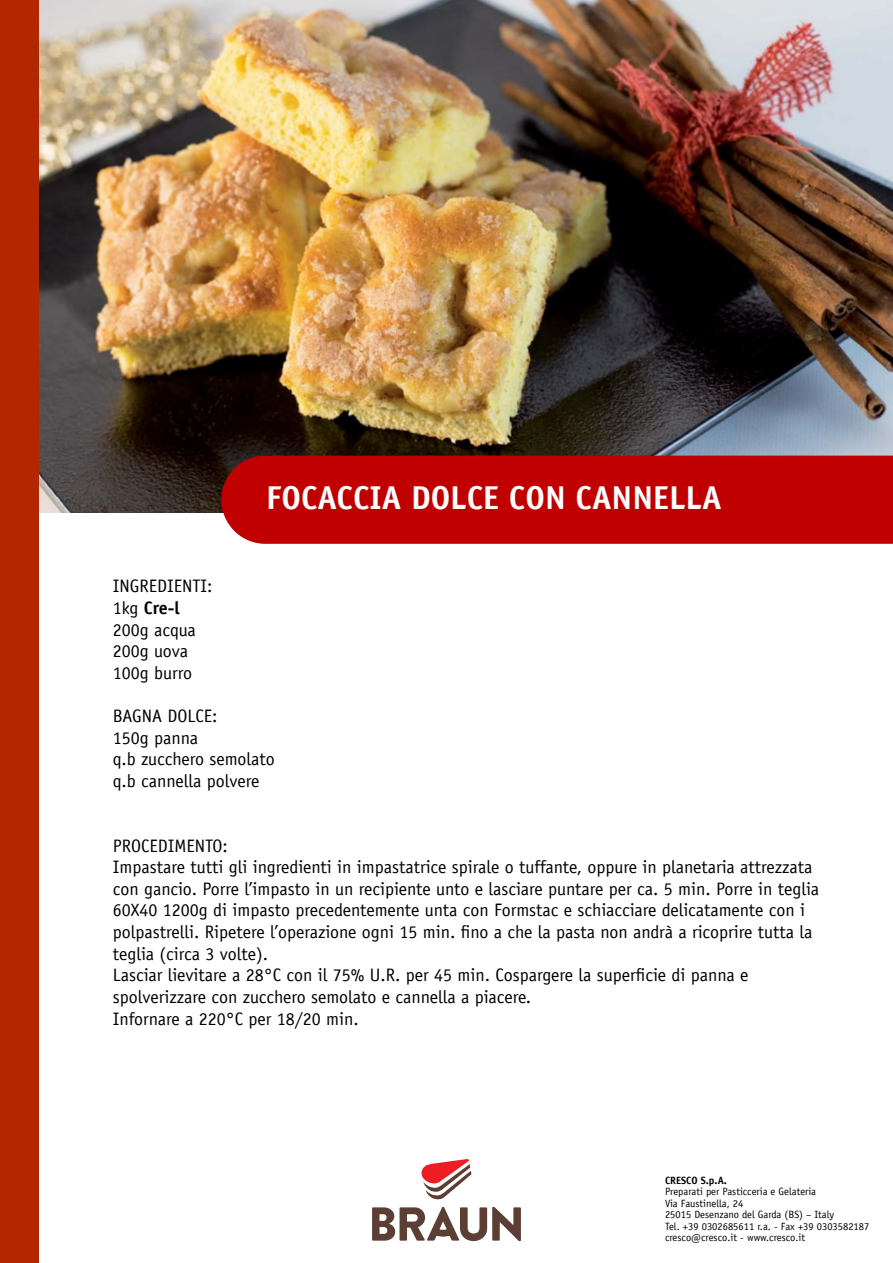
<style>
.page{position:relative;width:893px;height:1263px;background:#fff}
.page>*{position:absolute;margin:0;border:0;box-sizing:border-box;transform-origin:0 0}
.t1{font:700 33px "Officina Sans LT";color:#fff}
.t2{font:18px/21.6px "Officina Sans LT";color:#000}
.t3{font:10.5px/11.6px "Officina Sans LT";color:#000}
.t4{font:700 10.5px "Officina Sans LT";color:#000}
.s1{font-weight:700}
</style>
<div class="page">
<img style="left:39px;top:0;width:854px;height:512px">
<div style="left:0;top:0;width:39px;height:1263px;background:#b22600"></div>
<div style="left:221px;top:456px;width:672px;height:88px;background:#c00000"></div>
<svg style="left:421px;top:1159px;width:50px;height:40px"></svg>
<svg style="left:372px;top:1207px;width:149px;height:34px"></svg>
<h1 class="t1" style="left:266px;top:477px;width:457px">FOCACCIA DOLCE CON CANNELLA</h1>
<p class="t2" style="left:113px;top:576px;width:101px">Ingredienti:<br>1kg <span class="s1">Cre-l<br></span>200g acqua<br>200g uova<br>100g burro</p>
<p class="t2" style="left:113px;top:705px;width:164px">BAGNA DOLCE:<br>150g panna<br>q.b zucchero semolato q.b cannella polvere</p>
<p class="t2" style="left:113px;top:835px;width:708px">Procedimento:<br>Impastare tutti gli ingredienti in impastatrice spirale o tuffante, oppure in planetaria attrezzata con gancio. Porre l’impasto in un recipiente unto e lasciare puntare per ca. 5 min. Porre in teglia 60X40 1200g di impasto precedentemente unta con Formstac e schiacciare delicatamente con i polpastrelli. Ripetere l’operazione ogni 15 min. fino a che la pasta non andrà a ricoprire tutta la teglia (circa 3 volte).<br>Lasciar lievitare a 28°C con il 75% U.R. per 45 min. Cospargere la superficie di panna e spolverizzare con zucchero semolato e cannella a piacere.<br>Infornare a 220°C per 18/20 min.</p>
<p class="t4" style="left:665px;top:1173px;width:64px">CRESCO S.p.A.</p>
<p class="t3" style="left:665px;top:1186px;width:206px">Preparati per Pasticceria e Gelateria<br>Via Faustinella, 24<br>25015 Desenzano del Garda (BS) – Italy<br>Tel. +39 0302685611 r.a. - Fax +39 0303582187 cresco@cresco.it - www.cresco.it</p>
</div>
